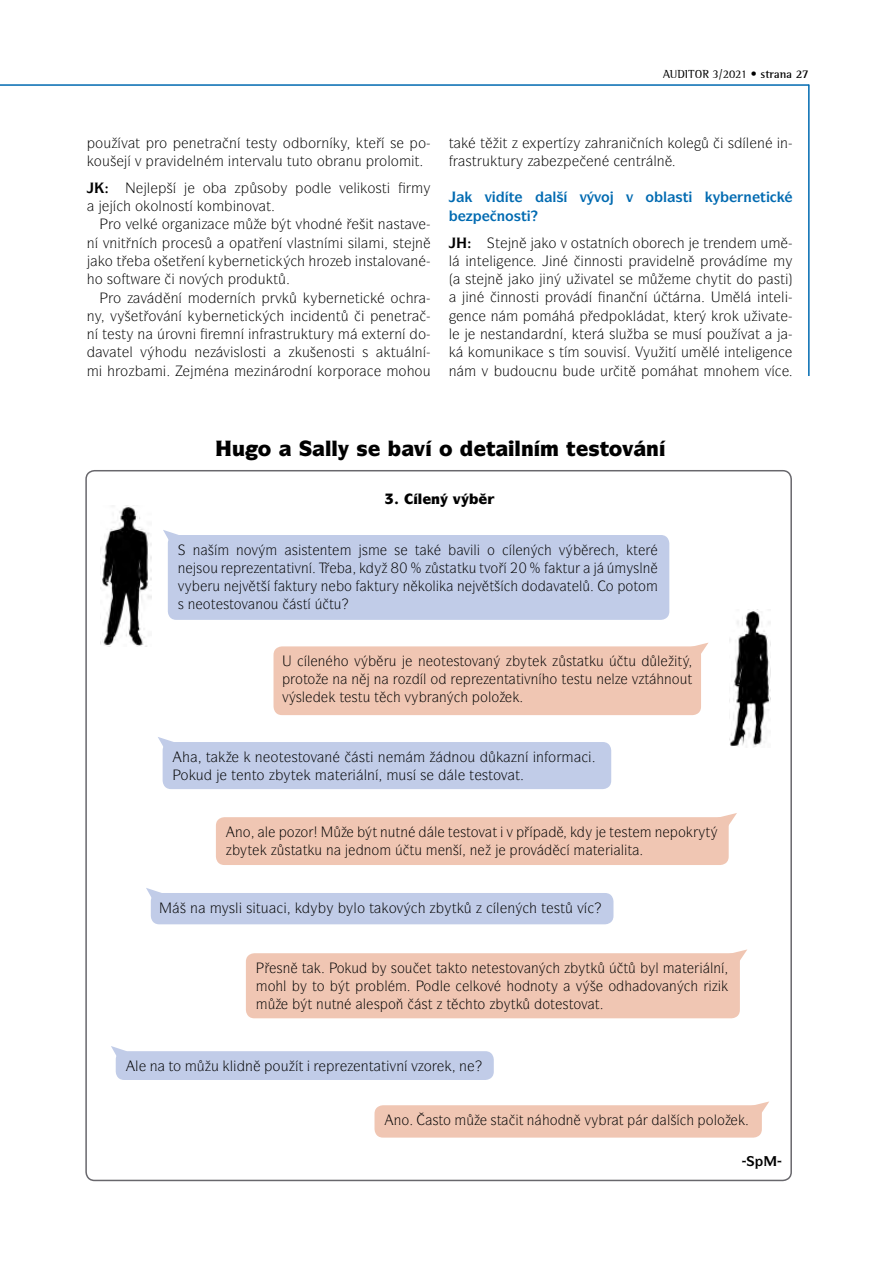
<style>
.page{position:relative;width:893px;height:1263px;background:#fff}
.page>*{position:absolute;margin:0;border:0;box-sizing:border-box;transform-origin:0 0}
.t1{font:900 21px "Itc Symbol CE";color:#000}
.t2{font:14.25px "Itc Symbol CE";color:#000}
.t3{font:700 14.25px "Itc Symbol CE";color:#006ab1}
.t4{font:900 14.25px "Itc Symbol CE";color:#000}
.t5{font:700 14.25px "Itc Symbol CE";color:#000}
.t6{font:12px "Rotis Semiserif";color:#000}
.s1{font-weight:700}
</style>
<div class="page">
<hr style="left:0;top:84px;width:809px;height:2px;background:#006ab1">
<hr style="left:808px;top:85px;width:2px;height:291px;background:#006ab1">
<img style="left:100px;top:506px;width:52px;height:141px">
<img style="left:729px;top:611px;width:41px;height:136px">
<div style="left:163px;top:742px;width:448px;height:47px;background:#c1cce8;border-radius:9px"></div>
<div style="left:151px;top:893px;width:462px;height:31px;background:#c1cce8;border-radius:9px"></div>
<div style="left:274px;top:646px;width:427px;height:69px;background:#f0c6b3;border-radius:9px"></div>
<div style="left:168px;top:535px;width:501px;height:85px;background:#c1cce8;border-radius:9px"></div>
<div style="left:216px;top:817px;width:513px;height:48px;background:#f0c6b3;border-radius:9px"></div>
<div style="left:246px;top:953px;width:494px;height:65px;background:#f0c6b3;border-radius:9px"></div>
<div style="left:116px;top:1051px;width:378px;height:29px;background:#c1cce8;border-radius:9px"></div>
<div style="left:374px;top:1105px;width:388px;height:32px;background:#f0c6b3;border-radius:9px"></div>
<svg style="left:146px;top:888px;width:15px;height:28px"></svg>
<svg style="left:111px;top:1046px;width:34px;height:26px"></svg>
<svg style="left:726px;top:1101px;width:43px;height:11px"></svg>
<svg style="left:158px;top:737px;width:15px;height:45px"></svg>
<svg style="left:605px;top:643px;width:103px;height:11px"></svg>
<svg style="left:163px;top:530px;width:15px;height:79px"></svg>
<svg style="left:633px;top:813px;width:104px;height:27px"></svg>
<svg style="left:507px;top:949px;width:240px;height:11px"></svg>
<p class="t6" style="left:663px;top:66px;width:147px">AUDITOR 3/2021 <span class="s1">• strana 27</span></p>
<p class="t2" style="left:95px;top:135px;width:47px">□◆ ❖▼</p>
<p class="t2" style="left:159px;top:135px;width:52px">□ ■ ▼</p>
<p class="t2" style="left:229px;top:135px;width:102px">■ ▼▲▼ □ □■</p>
<p class="t2" style="left:193px;top:153px;width:13px">●■</p>
<p class="t2" style="left:231px;top:153px;width:95px">■▼ ❖ ●◆ ▼◆▼□ □</p>
<p class="t2" style="left:346px;top:153px;width:75px">■◆ □●□ ▼</p>
<p class="t2" style="left:147px;top:180px;width:5px">●</p>
<p class="t2" style="left:304px;top:180px;width:85px">□● ❖● □▲▼</p>
<p class="t2" style="left:135px;top:198px;width:79px">□ □●■□▲▼ □</p>
<p class="t2" style="left:236px;top:198px;width:37px">■□❖ ▼</p>
<p class="t2" style="left:113px;top:216px;width:31px">□ ❖ ●</p>
<p class="t2" style="left:287px;top:216px;width:50px">▼ ❖□■</p>
<p class="t2" style="left:369px;top:216px;width:51px">▼ ■▲▼❖</p>
<p class="t2" style="left:87px;top:235px;width:54px">■ ❖■▼■</p>
<p class="t2" style="left:229px;top:235px;width:97px">□ ▼ ■ ❖● ▲▼■</p>
<p class="t2" style="left:393px;top:235px;width:32px">▲▼ ■</p>
<p class="t2" style="left:154px;top:253px;width:49px">□▼■</p>
<p class="t2" style="left:321px;top:253px;width:99px">□ ■▲▼ ●□❖ ■</p>
<p class="t2" style="left:95px;top:271px;width:37px">□ ▲□▼</p>
<p class="t2" style="left:179px;top:271px;width:24px">■□❖</p>
<p class="t2" style="left:241px;top:271px;width:38px">□◆▼</p>
<p class="t2" style="left:229px;top:289px;width:9px">■</p>
<p class="t2" style="left:138px;top:308px;width:42px">▼□❖ ■</p>
<p class="t2" style="left:293px;top:308px;width:49px">■ ■▼</p>
<p class="t2" style="left:87px;top:326px;width:60px">■ ▼ ▲▼ ■</p>
<p class="t2" style="left:170px;top:326px;width:24px">□❖■</p>
<p class="t2" style="left:233px;top:326px;width:90px">■ ■ ▲▼◆▼◆</p>
<p class="t2" style="left:376px;top:326px;width:51px">▼ ■ □</p>
<p class="t2" style="left:103px;top:344px;width:101px">❖▼● ❖ □◆ ■</p>
<p class="t2" style="left:223px;top:344px;width:41px">❖ ▲●□▲▼</p>
<p class="t2" style="left:302px;top:344px;width:68px">◆ ■□▲▼ ▲</p>
<p class="t2" style="left:391px;top:344px;width:33px">▼◆ ●■</p>
<p class="t2" style="left:214px;top:363px;width:9px">■</p>
<p class="t2" style="left:264px;top:363px;width:92px">■□■ □□</p>
<p class="t2" style="left:398px;top:363px;width:34px">□ □◆</p>
<p class="t2" style="left:449px;top:135px;width:60px">▼ ▼ ▼</p>
<p class="t2" style="left:728px;top:135px;width:62px">▲●■ ■</p>
<p class="t2" style="left:466px;top:153px;width:46px">▲▼ ◆ ▼◆</p>
<p class="t2" style="left:594px;top:153px;width:72px">■ ■▼ ●■</p>
<p class="t3" style="left:552px;top:189px;width:138px">● ❖❖□ ❖ □●▲▼</p>
<p class="t3" style="left:497px;top:207px;width:32px">■□▲▼</p>
<p class="t5" style="left:456px;top:234px;width:65px">★ ▼ ■</p>
<p class="t2" style="left:549px;top:235px;width:64px">□ ❖ □▲▼ ▼■</p>
<p class="t2" style="left:449px;top:253px;width:46px">● ■▼ ●</p>
<p class="t2" style="left:584px;top:253px;width:37px">■■□▲▼</p>
<p class="t2" style="left:649px;top:253px;width:39px">❖ ●■</p>
<p class="t2" style="left:465px;top:271px;width:32px">▲▼ ■</p>
<p class="t2" style="left:526px;top:271px;width:101px">□ ■ ◆❖▼● ▲</p>
<p class="t2" style="left:718px;top:271px;width:36px">▼▼ □</p>
<p class="t2" style="left:469px;top:289px;width:68px">■ ■■□▲▼</p>
<p class="t2" style="left:606px;top:289px;width:40px">■■■</p>
<p class="t2" style="left:740px;top:289px;width:46px">● ■▼ ●</p>
<p class="t2" style="left:723px;top:308px;width:58px">□ ◆❖▼</p>
<p class="t2" style="left:449px;top:326px;width:75px">● ■▲▼■</p>
<p class="t2" style="left:609px;top:326px;width:19px">▲●◆</p>
<p class="t2" style="left:654px;top:326px;width:108px">▲ ◆▲ □◆ ❖ ▼</p>
<p class="t2" style="left:475px;top:344px;width:38px">□ ◆■</p>
<p class="t2" style="left:584px;top:344px;width:41px">▲□◆❖ ▲</p>
<p class="t2" style="left:650px;top:344px;width:40px">◆ ▼ ◆</p>
<p class="t2" style="left:709px;top:344px;width:44px">● ■▼ ●</p>
<p class="t2" style="left:770px;top:344px;width:9px">■</p>
<p class="t2" style="left:449px;top:363px;width:132px">■ ❖ ◆□◆■◆ ◆</p>
<p class="t2" style="left:693px;top:363px;width:40px">▼ ■□</p>
<h1 class="t1" style="left:215px;top:437px;width:58px">★◆ □</h1>
<h1 class="t1" style="left:325px;top:437px;width:44px">●● ▲</h1>
<h1 class="t1" style="left:486px;top:437px;width:49px">▼ ●■</h1>
<h1 class="t1" style="left:566px;top:437px;width:94px">▼ ▲▼□❖ ■</h1>
<p class="t4" style="left:384px;top:490px;width:79px">✓ ● ■ ❖</p>
<p class="t2" style="left:193px;top:542px;width:9px">■</p>
<p class="t2" style="left:236px;top:542px;width:24px">■□❖</p>
<p class="t2" style="left:292px;top:542px;width:42px">▲▲▼ ■▼</p>
<p class="t2" style="left:362px;top:542px;width:59px">▲ ▲ ▼</p>
<p class="t2" style="left:464px;top:542px;width:69px">❖● □ ●■</p>
<p class="t2" style="left:178px;top:560px;width:42px">■ ▲□◆</p>
<p class="t2" style="left:267px;top:560px;width:44px">■▼ ▼❖■</p>
<p class="t2" style="left:439px;top:560px;width:61px">▲▼ ▼ ◆ ▼❖□</p>
<p class="t2" style="left:633px;top:560px;width:19px">▲●■</p>
<p class="t2" style="left:178px;top:578px;width:85px">❖ ◆ ■❖▼</p>
<p class="t2" style="left:292px;top:578px;width:61px">▼◆ ■ □</p>
<p class="t2" style="left:374px;top:578px;width:63px">▼◆ ■ □●</p>
<p class="t2" style="left:457px;top:578px;width:39px">■❖▼</p>
<p class="t2" style="left:530px;top:578px;width:54px">□ ❖▼●</p>
<p class="t2" style="left:606px;top:578px;width:42px">□ □▼□</p>
<p class="t2" style="left:178px;top:596px;width:102px">▲ ■ □▼ ▲▼□❖ ■□◆</p>
<p class="t2" style="left:307px;top:653px;width:55px">●■ □ ❖</p>
<p class="t2" style="left:389px;top:653px;width:106px">◆ ■ □▼ ▲▼□❖ ■</p>
<p class="t2" style="left:527px;top:653px;width:78px">▼ ▲▼▼◆</p>
<p class="t2" style="left:295px;top:671px;width:145px">□▼□ ■■ ■ □ ● □</p>
<p class="t2" style="left:496px;top:671px;width:198px">■▼ ▼❖■ □ ▼ ▲▼◆ ■ ● ❖ ▼ ■□◆▼</p>
<p class="t2" style="left:282px;top:689px;width:25px">❖ ▲●</p>
<p class="t2" style="left:339px;top:689px;width:41px">▼ ▲▼◆ ▼</p>
<p class="t2" style="left:480px;top:689px;width:21px">□●□</p>
<p class="t2" style="left:255px;top:749px;width:79px">■ □▼ ▲▼□❖ ■</p>
<p class="t2" style="left:359px;top:749px;width:28px">▲▼ ■</p>
<p class="t2" style="left:452px;top:749px;width:26px">■□◆</p>
<p class="t2" style="left:517px;top:749px;width:41px">■ ■ □</p>
<p class="t2" style="left:231px;top:767px;width:35px">▼ ■▼□</p>
<p class="t2" style="left:335px;top:767px;width:42px">▼ ●■</p>
<p class="t2" style="left:399px;top:767px;width:29px">◆▲ ▲</p>
<p class="t2" style="left:454px;top:767px;width:67px">● ▼ ▲▼□❖ ▼</p>
<p class="t2" style="left:235px;top:824px;width:35px">■□ ●</p>
<p class="t2" style="left:372px;top:824px;width:37px">▼ ■◆▼■</p>
<p class="t2" style="left:434px;top:824px;width:81px">● ▼ ▲▼□❖ ▼ ❖</p>
<p class="t2" style="left:609px;top:824px;width:25px">▼ ▲▼</p>
<p class="t2" style="left:247px;top:842px;width:88px">▼ ▲▼▼◆ ■</p>
<p class="t2" style="left:593px;top:842px;width:41px">▼ ●▼</p>
<p class="t2" style="left:190px;top:899px;width:80px">■ ▲● ▲▼◆</p>
<p class="t2" style="left:354px;top:899px;width:51px">●□ ▼ □❖</p>
<p class="t2" style="left:541px;top:899px;width:44px">▼ ▲▼ ❖</p>
<p class="t2" style="left:277px;top:960px;width:32px">▲■ ▼</p>
<p class="t2" style="left:391px;top:960px;width:149px">▲□◆ ▼ ▼ ▼□ ■ ▼ ▲▼□❖ ■</p>
<p class="t2" style="left:710px;top:960px;width:13px">●■</p>
<p class="t2" style="left:345px;top:978px;width:44px">▼ □ ●</p>
<p class="t2" style="left:470px;top:978px;width:26px">● □❖</p>
<p class="t2" style="left:514px;top:978px;width:38px">□ ■□▼</p>
<p class="t2" style="left:648px;top:978px;width:31px">□❖ ■</p>
<p class="t2" style="left:308px;top:996px;width:38px">▼ ■◆▼■</p>
<p class="t2" style="left:363px;top:996px;width:35px">●▲□</p>
<p class="t2" style="left:422px;top:996px;width:31px">▲▼ ▼</p>
<p class="t2" style="left:511px;top:996px;width:90px">▼ □▼ ▲▼□❖ ▼</p>
<p class="t2" style="left:135px;top:1058px;width:48px">● ■ ▼□</p>
<p class="t2" style="left:211px;top:1058px;width:43px">◆ ● ■</p>
<p class="t2" style="left:273px;top:1058px;width:32px">□◆ ▼</p>
<p class="t2" style="left:361px;top:1058px;width:73px">■▼ ▼❖■ ❖ □</p>
<p class="t2" style="left:459px;top:1058px;width:9px">■</p>
<p class="t2" style="left:432px;top:1112px;width:20px">▲▼□</p>
<p class="t2" style="left:490px;top:1112px;width:102px">▲▼ ▼ ■ □■ ❖</p>
<p class="t2" style="left:667px;top:1112px;width:5px">●</p>
<p class="t2" style="left:706px;top:1112px;width:21px">□●□</p>
</div>
